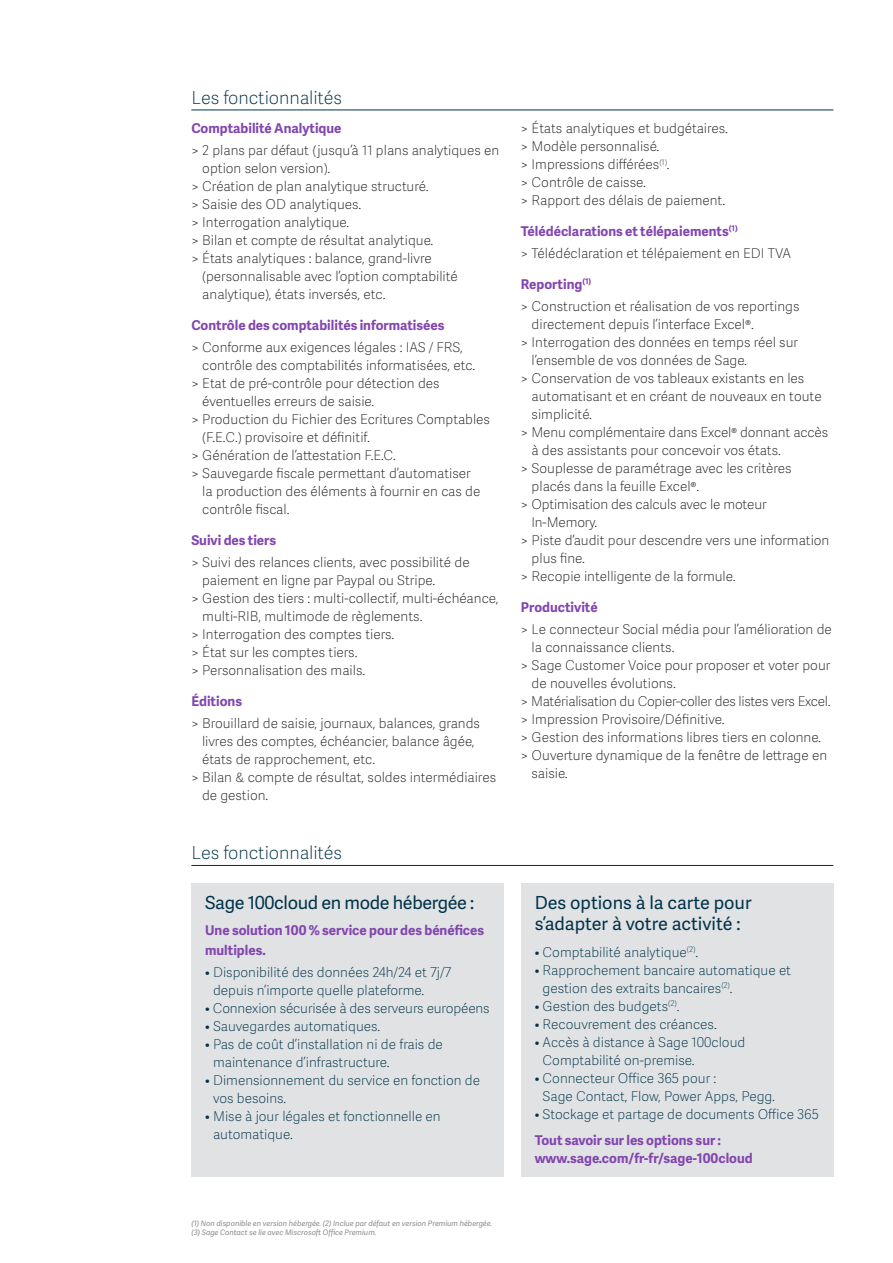
<style>
.page{position:relative;width:893px;height:1263px;background:#fff}
.page>*{position:absolute;margin:0;border:0;box-sizing:border-box;transform-origin:0 0}
.Titre_encadré{font:18px "Adelle Sans SAGE";letter-spacing:-.01em;color:#003349}
.Intro_SubHead_2{font:18px "Adelle Sans SAGE Th";letter-spacing:-.005em;color:#003349}
.Body_verso_8_5pt_puc{font:13.5px/18px "Adelle Sans SAGE Th";color:#231f20}
.Titre_encadré-2{font:13.5px/18px "Adelle Sans SAGE Th";color:#003349}
.Intertitre___Petit_t{font:700 13.5px/19.5px "Adelle Sans SAGE";color:#8246af}
.Body_verso_8_5pt_puc-2{font:13.5px "Adelle Sans SAGE Th";letter-spacing:-.02em;color:#231f20}
.Intertitre___Petit_t-2{font:13.5px "Adelle Sans SAGE Th";color:#231f20}
.Ligne_titre__gauche{font:italic 7.5px "Adelle Sans SAGE";color:#888b8d}
</style>
<div class="page">
<hr style="left:191px;top:110px;width:642px;height:1px;background:#003349">
<hr style="left:191px;top:865px;width:642px;height:1px;background:#003349">
<div style="left:191px;top:883px;width:313px;height:294px;background:#e1e2e4"></div>
<div style="left:521px;top:883px;width:312px;height:294px;background:#e1e2e4"></div>
<p class="Intro_SubHead_2" style="left:191px;top:85px;width:152px">Les fonctionnalités</p>
<p class="Intertitre___Petit_t" style="left:191px;top:118px;width:152px">Comptabilité Analytique</p>
<p class="Body_verso_8_5pt_puc" style="left:202px;top:141px;width:298px;text-indent:-11px">&gt; 2 plans par défaut (jusqu’à 11 plans analytiques en option selon version).</p>
<p class="Body_verso_8_5pt_puc" style="left:191px;top:177px;width:239px">&gt; Création de plan analytique structuré.</p>
<p class="Body_verso_8_5pt_puc" style="left:191px;top:195px;width:172px">&gt; Saisie des OD analytiques.</p>
<p class="Body_verso_8_5pt_puc" style="left:191px;top:213px;width:160px">&gt; Interrogation analytique.</p>
<p class="Body_verso_8_5pt_puc" style="left:191px;top:231px;width:244px">&gt; Bilan et compte de résultat analytique.</p>
<p class="Body_verso_8_5pt_puc" style="left:202px;top:249px;width:257px;text-indent:-11px">&gt; États analytiques : balance, grand-livre (personnalisable avec l’option comptabilité analytique), états inversés, etc.</p>
<p class="Intertitre___Petit_t" style="left:191px;top:315px;width:255px">Contrôle des comptabilités informatisées</p>
<p class="Body_verso_8_5pt_puc" style="left:202px;top:338px;width:275px;text-indent:-11px">&gt; Conforme aux exigences légales : IAS / FRS, contrôle des comptabilités informatisées, etc.</p>
<p class="Body_verso_8_5pt_puc" style="left:202px;top:374px;width:239px;text-indent:-11px">&gt; Etat de pré-contrôle pour détection des éventuelles erreurs de saisie.</p>
<p class="Body_verso_8_5pt_puc" style="left:202px;top:410px;width:289px;text-indent:-11px">&gt; Production du Fichier des Ecritures Comptables (F.E.C.) provisoire et définitif.</p>
<p class="Body_verso_8_5pt_puc" style="left:191px;top:446px;width:206px">&gt; Génération de l’attestation F.E.C.</p>
<p class="Body_verso_8_5pt_puc" style="left:202px;top:464px;width:280px;text-indent:-11px">&gt; Sauvegarde fiscale permettant d’automatiser la production des éléments à fournir en cas de contrôle fiscal.</p>
<p class="Intertitre___Petit_t" style="left:191px;top:530px;width:86px">Suivi des tiers</p>
<p class="Body_verso_8_5pt_puc" style="left:202px;top:553px;width:269px;text-indent:-11px">&gt; Suivi des relances clients, avec possibilité de paiement en ligne par Paypal ou Stripe.</p>
<p class="Body_verso_8_5pt_puc" style="left:202px;top:589px;width:298px;text-indent:-11px">&gt; Gestion des tiers : multi-collectif, multi-échéance, multi-RIB, multimode de règlements.</p>
<p class="Body_verso_8_5pt_puc" style="left:191px;top:625px;width:205px">&gt; Interrogation des comptes tiers.</p>
<p class="Body_verso_8_5pt_puc" style="left:191px;top:643px;width:168px">&gt; État sur les comptes tiers.</p>
<p class="Body_verso_8_5pt_puc" style="left:191px;top:661px;width:175px">&gt; Personnalisation des mails.</p>
<p class="Intertitre___Petit_t" style="left:191px;top:691px;width:52px">Éditions</p>
<p class="Body_verso_8_5pt_puc" style="left:202px;top:714px;width:279px;text-indent:-11px">&gt; Brouillard de saisie, journaux, balances, grands livres des comptes, échéancier, balance âgée, états de rapprochement, etc.</p>
<p class="Body_verso_8_5pt_puc" style="left:202px;top:768px;width:295px;text-indent:-11px">&gt; Bilan &amp; compte de résultat, soldes intermédiaires de gestion.</p>
<p class="Intro_SubHead_2" style="left:191px;top:840px;width:152px">Les fonctionnalités</p>
<p class="Titre_encadré" style="left:205px;top:889px;width:271px">Sage 100cloud en mode hébergée :</p>
<p class="Intertitre___Petit_t" style="left:205px;top:920px;width:280px">Une solution 100 % service pour des bénéfices multiples.</p>
<p class="Titre_encadré-2" style="left:213px;top:963px;width:240px;text-indent:-8px">• Disponibilité des données 24h/24 et 7j/7 depuis n’importe quelle plateforme.</p>
<p class="Titre_encadré-2" style="left:205px;top:999px;width:286px">• Connexion sécurisée à des serveurs européens</p>
<p class="Titre_encadré-2" style="left:205px;top:1017px;width:177px">• Sauvegardes automatiques.</p>
<p class="Titre_encadré-2" style="left:213px;top:1035px;width:231px;text-indent:-8px">• Pas de coût d’installation ni de frais de maintenance d’infrastructure.</p>
<p class="Titre_encadré-2" style="left:213px;top:1071px;width:268px;text-indent:-8px">• Dimensionnement du service en fonction de vos besoins.</p>
<p class="Titre_encadré-2" style="left:213px;top:1107px;width:229px;text-indent:-8px">• Mise à jour légales et fonctionnelle en automatique.</p>
<p class="Ligne_titre__gauche" style="left:191px;top:1218px;width:302px">(1) Non disponible en version hébergée. (2) Inclue par défaut en version Premium hébergée.</p>
<p class="Ligne_titre__gauche" style="left:191px;top:1227px;width:187px">(3) Sage Contact se lie avec Miscrosoft Office Premium.</p>
<p class="Body_verso_8_5pt_puc" style="left:521px;top:119px;width:209px">&gt; États analytiques et budgétaires.</p>
<p class="Body_verso_8_5pt_puc" style="left:521px;top:137px;width:140px">&gt; Modèle personnalisé.</p>
<p class="Body_verso_8_5pt_puc" style="left:521px;top:155px;width:150px">&gt; Impressions différées<sup>(1)</sup>.</p>
<p class="Body_verso_8_5pt_puc" style="left:521px;top:173px;width:126px">&gt; Contrôle de caisse.</p>
<p class="Body_verso_8_5pt_puc" style="left:521px;top:191px;width:206px">&gt; Rapport des délais de paiement.</p>
<p class="Intertitre___Petit_t" style="left:521px;top:221px;width:218px">Télédéclarations et télépaiements<sup>(1)</sup></p>
<p class="Intertitre___Petit_t-2" style="left:521px;top:244px;width:272px">&gt; Télédéclaration et télépaiement en EDI TVA</p>
<p class="Intertitre___Petit_t" style="left:521px;top:274px;width:72px">Reporting<sup>(1)</sup></p>
<p class="Body_verso_8_5pt_puc" style="left:532px;top:297px;width:269px;text-indent:-11px">&gt; Construction et réalisation de vos reportings directement depuis l’interface Excel®.</p>
<p class="Body_verso_8_5pt_puc" style="left:532px;top:333px;width:268px;text-indent:-11px">&gt; Interrogation des données en temps réel sur l’ensemble de vos données de Sage.</p>
<p class="Body_verso_8_5pt_puc" style="left:532px;top:369px;width:291px;text-indent:-11px">&gt; Conservation de vos tableaux existants en les automatisant et en créant de nouveaux en toute simplicité.</p>
<p class="Body_verso_8_5pt_puc" style="left:531px;top:423px;width:298px;text-indent:-10px">&gt; Menu complémentaire dans Excel® donnant accès à des assistants pour concevoir vos états.</p>
<p class="Body_verso_8_5pt_puc" style="left:532px;top:459px;width:262px;text-indent:-11px">&gt; Souplesse de paramétrage avec les critères placés dans la feuille Excel®.</p>
<p class="Body_verso_8_5pt_puc" style="left:531px;top:495px;width:237px;text-indent:-10px">&gt; Optimisation des calculs avec le moteur<br>In-Memory.</p>
<p class="Body_verso_8_5pt_puc" style="left:532px;top:531px;width:299px;text-indent:-11px">&gt; Piste d’audit pour descendre vers une information plus fine.</p>
<p class="Body_verso_8_5pt_puc" style="left:521px;top:567px;width:216px">&gt; Recopie intelligente de la formule.</p>
<p class="Intertitre___Petit_t" style="left:521px;top:597px;width:78px">Productivité</p>
<p class="Body_verso_8_5pt_puc" style="left:532px;top:620px;width:302px;text-indent:-11px">&gt; Le connecteur Social média pour l’amélioration de la connaissance clients.</p>
<p class="Body_verso_8_5pt_puc" style="left:532px;top:656px;width:300px;text-indent:-11px">&gt; Sage Customer Voice pour proposer et voter pour de nouvelles évolutions.</p>
<p class="Body_verso_8_5pt_puc-2" style="left:521px;top:692px;width:311px">&gt; Matérialisation du Copier-coller des listes vers Excel.</p>
<p class="Body_verso_8_5pt_puc" style="left:521px;top:710px;width:205px">&gt; Impression Provisoire/Définitive.</p>
<p class="Body_verso_8_5pt_puc" style="left:521px;top:728px;width:302px">&gt; Gestion des informations libres tiers en colonne.</p>
<p class="Body_verso_8_5pt_puc" style="left:532px;top:746px;width:297px;text-indent:-11px">&gt; Ouverture dynamique de la fenêtre de lettrage en saisie.</p>
<p class="Titre_encadré" style="left:535px;top:889px;width:218px">Des options à la carte pour</p>
<p class="Titre_encadré" style="left:535px;top:911px;width:207px">s’adapter à votre activité :</p>
<p class="Titre_encadré-2" style="left:535px;top:942px;width:165px">• Comptabilité analytique<sup>(2)</sup>.</p>
<p class="Titre_encadré-2" style="left:543px;top:960px;width:250px;text-indent:-8px">• Rapprochement bancaire automatique et gestion des extraits bancaires<sup>(2)</sup>.</p>
<p class="Titre_encadré-2" style="left:535px;top:996px;width:146px">• Gestion des budgets<sup>(2)</sup>.</p>
<p class="Titre_encadré-2" style="left:535px;top:1014px;width:184px">• Recouvrement des créances.</p>
<p class="Titre_encadré-2" style="left:543px;top:1032px;width:204px;text-indent:-8px">• Accès à distance à Sage 100cloud<br>Comptabilité on-premise.</p>
<p class="Titre_encadré-2" style="left:543px;top:1068px;width:234px;text-indent:-8px">• Connecteur Office 365 pour :<br>Sage Contact, Flow, Power Apps, Pegg.</p>
<p class="Titre_encadré-2" style="left:535px;top:1104px;width:286px">• Stockage et partage de documents Office 365</p>
<p class="Intertitre___Petit_t" style="left:535px;top:1131px;width:219px;line-height:18px">Tout savoir sur les options sur : www.sage.com/fr-fr/sage-100cloud</p>
</div>
